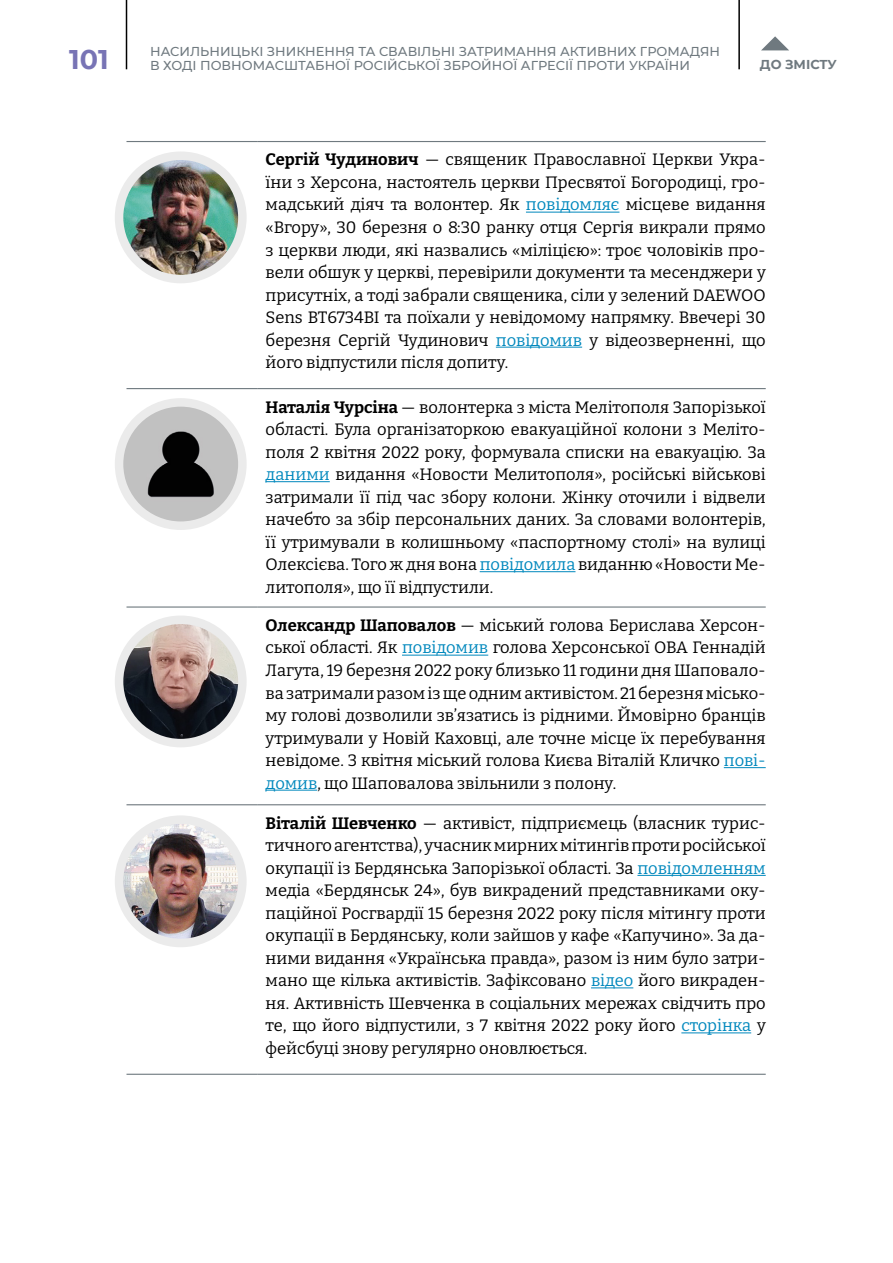
<style>
.page{position:relative;width:893px;height:1263px;background:#fff}
.page>*{position:absolute;margin:0;border:0;box-sizing:border-box;transform-origin:0 0}
.t1{font:700 27px "Montserrat";color:#7874b5}
.t2{font:16.5px/22.5px "Bitter";color:#000;text-align:justify}
.t3{font:500 12.9px "Montserrat";color:#6f797f}
.t4{font:700 12.9px "Montserrat";color:#6f797f}
.s1{font-weight:700}
.s2{color:#0088bd}
</style>
<div class="page">
<hr style="left:126px;top:0;width:1px;height:69px;background:#000">
<hr style="left:738px;top:0;width:2px;height:69px;background:#000">
<svg style="left:761px;top:36px;width:28px;height:14px"></svg>
<hr style="left:126px;top:141px;width:131px;height:1px;background:#6f797f">
<hr style="left:257px;top:141px;width:509px;height:1px;background:#6f797f">
<hr style="left:126px;top:388px;width:131px;height:1px;background:#6f797f">
<hr style="left:257px;top:388px;width:509px;height:1px;background:#6f797f">
<hr style="left:126px;top:606px;width:131px;height:2px;background:#6f797f">
<hr style="left:257px;top:606px;width:509px;height:2px;background:#6f797f">
<hr style="left:126px;top:804px;width:131px;height:1px;background:#6f797f">
<hr style="left:257px;top:804px;width:509px;height:1px;background:#6f797f">
<hr style="left:126px;top:1074px;width:131px;height:1px;background:#6f797f">
<hr style="left:257px;top:1074px;width:509px;height:1px;background:#6f797f">
<hr style="left:526px;top:212px;width:93px;height:1px;background:#0088bd">
<hr style="left:496px;top:347px;width:86px;height:1px;background:#0088bd">
<hr style="left:266px;top:481px;width:64px;height:1px;background:#0088bd">
<hr style="left:480px;top:571px;width:95px;height:1px;background:#0088bd">
<hr style="left:402px;top:655px;width:86px;height:1px;background:#0088bd">
<hr style="left:724px;top:767px;width:42px;height:1px;background:#0088bd">
<hr style="left:266px;top:790px;width:51px;height:1px;background:#0088bd">
<hr style="left:637px;top:875px;width:129px;height:1px;background:#0088bd">
<hr style="left:591px;top:987px;width:42px;height:1px;background:#0088bd">
<hr style="left:681px;top:1032px;width:70px;height:1px;background:#0088bd">
<div style="left:115px;top:151px;width:132px;height:132px;background:#ebebeb;border-radius:50%"></div>
<img style="left:123px;top:160px;width:115px;height:115px;border-radius:57px">
<div style="left:115px;top:615px;width:132px;height:132px;background:#ebebeb;border-radius:50%"></div>
<img style="left:123px;top:624px;width:115px;height:115px;border-radius:57px">
<div style="left:115px;top:815px;width:132px;height:132px;background:#ebebeb;border-radius:50%"></div>
<img style="left:123px;top:824px;width:115px;height:115px;border-radius:57px">
<div style="left:115px;top:398px;width:132px;height:132px;background:#ebebeb;border-radius:50%"></div>
<img style="left:123px;top:407px;width:115px;height:114px;border-radius:57px">
<p class="t3" style="left:150px;top:42px;width:571px">НАСИЛЬНИЦЬКІ ЗНИКНЕННЯ ТА СВАВІЛЬНІ ЗАТРИМАННЯ АКТИВНИХ ГРОМАДЯН</p>
<h1 class="t1" style="left:69px;top:40px;width:41px">101</h1>
<p class="t3" style="left:150px;top:57px;width:542px">В ХОДІ ПОВНОМАСШТАБНОЇ РОСІЙСЬКОЇ ЗБРОЙНОЇ АГРЕСІЇ ПРОТИ УКРАЇНИ</p>
<p class="t4" style="left:760px;top:55px;width:78px">ДО ЗМІСТУ</p>
<p class="t2" style="left:266px;top:148px;width:502px"><span class="s1">Сергій Чудинович</span> — священик Православної Церкви Укра&shy;їни з Херсона, настоятель церкви Пресвятої Богородиці, гро&shy;мадський діяч та волонтер. Як <span class="s2">повідомляє</span> місцеве видання «Вгору», 30 березня о 8:30 ранку отця Сергія викрали прямо з церкви люди, які назвались «міліцією»: троє чоловіків про&shy;вели обшук у церкві, перевірили документи та месенджери у присутніх, а тоді забрали священика, сіли у зелений DAEWOO Sens ВТ6734ВІ та поїхали у невідомому напрямку. Ввечері 30 березня Сергій Чудинович <span class="s2">повідомив</span> у відеозверненні, що його відпустили після допиту.</p>
<p class="t2" style="left:266px;top:395px;width:502px"><span class="s1">Наталія Чурсіна</span> — волонтерка з міста Мелітополя Запорізької області. Була організаторкою евакуаційної колони з Меліто&shy;поля 2 квітня 2022 року, формувала списки на евакуацію. За <span class="s2">даними</span> видання «Новости Мелитополя», російські військові затримали її під час збору колони. Жінку оточили і відвели начебто за збір персональних даних. За словами волонтерів, її утримували в колишньому «паспортному столі» на вулиці Олексієва. Того ж дня вона <span class="s2">повідомила</span> виданню «Новости Ме&shy;литополя», що її відпустили.</p>
<p class="t2" style="left:266px;top:613px;width:502px"><span class="s1">Олександр Шаповалов</span> — міський голова Берислава Херсон&shy;ської області. Як <span class="s2">повідомив</span> голова Херсонської ОВА Геннадій Лагута, 19 березня 2022 року близько 11 години дня Шаповало&shy;ва затримали разом із ще одним активістом. 21 березня місько&shy;му голові дозволили зв’язатись із рідними. Ймовірно бранців утримували у Новій Каховці, але точне місце їх перебування невідоме. 3 квітня міський голова Києва Віталій Кличко <span class="s2">пові&shy;домив</span>, що Шаповалова звільнили з полону.</p>
<p class="t2" style="left:266px;top:811px;width:502px"><span class="s1">Віталій Шевченко</span> — активіст, підприємець (власник турис&shy;тичного агентства), учасник мирних мітингів проти російської окупації із Бердянська Запорізької області. За <span class="s2">повідомленням </span>медіа «Бердянськ 24», був викрадений представниками оку&shy;паційної Росгвардії 15 березня 2022 року після мітингу проти окупації в Бердянську, коли зайшов у кафе «Капучино». За да&shy;ними видання «Українська правда», разом із ним було затри&shy;мано ще кілька активістів. Зафіксовано <span class="s2">відео</span> його викраден&shy;ня. Активність Шевченка в соціальних мережах свідчить про те, що його відпустили, з 7 квітня 2022 року його <span class="s2">сторінка</span> у фейсбуці знову регулярно оновлюється.</p>
</div>
